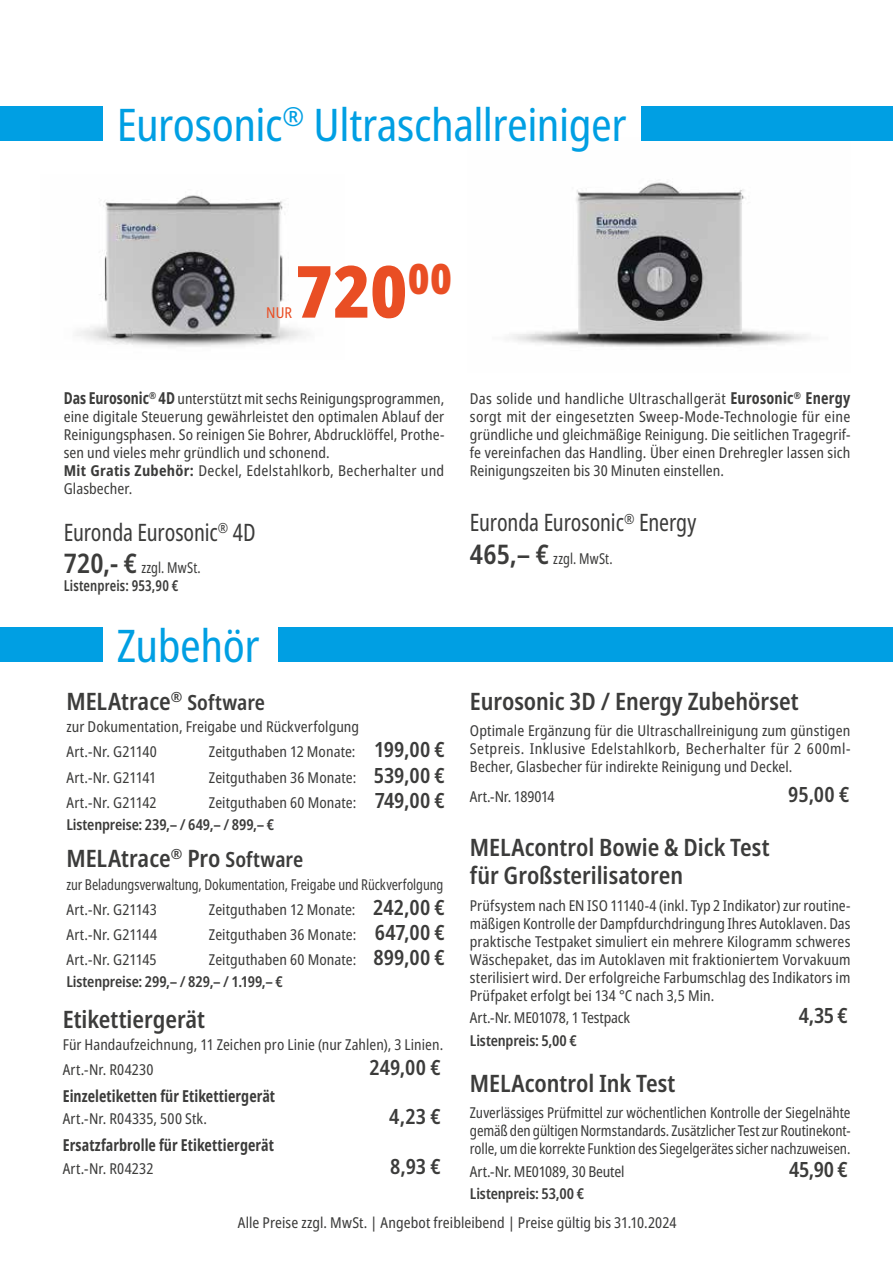
<style>
.page{position:relative;width:893px;height:1263px;background:#fff}
.page>*{position:absolute;margin:0;border:0;box-sizing:border-box;transform-origin:0 0}
.t1{font:900 condensed 72px "Noto Sans";color:#e94e24}
.t2{font:condensed 45px "Noto Sans";letter-spacing:-.01em;color:#009fe3}
.t3{font:600 condensed 24px/28.8px "Noto Sans";color:#3c3c3b}
.t4{font:condensed 24px "Noto Sans";letter-spacing:-.005em;color:#3c3c3b;scale:.9 1}
.t5{font:600 condensed 21px "Noto Sans";color:#3c3c3b}
.t6{font:700 condensed 16.5px "Noto Sans";letter-spacing:.005em;color:#3c3c3b;scale:.9 1}
.t7{font:condensed 15px/18px "Noto Sans";letter-spacing:.005em;color:#3c3c3b}
.t8{font:condensed 15px/18px "Noto Sans";letter-spacing:.005em;color:#3c3c3b;text-align:justify;scale:.96 1}
.t9{font:600 condensed 15px/22.2px "Noto Sans";letter-spacing:-.01em;color:#3c3c3b}
.t10{font:condensed 15px/25.2px "Noto Sans";letter-spacing:.005em;color:#3c3c3b;scale:.9 1}
.t11{font:600 condensed 15px/18px "Noto Sans";letter-spacing:.01em;color:#3c3c3b;scale:.9 1}
.t12{font:condensed 15px "Noto Sans";letter-spacing:-.015em;color:#3c3c3b}
.t13{font:condensed 15px "Noto Sans";color:#e94e24}
.s1{font-weight:700;font-size:16.5px}
.s2{font-weight:700}
.s3{font-size:27px}
.s4{font-weight:400}
.s5{font-size:21px}
.s6{font-weight:600;font-size:21px}
.s7{font-weight:600;font-size:27px}
</style>
<div class="page">
<img style="left:510px;top:182px;width:300px;height:165px">
<div style="left:278px;top:628px;width:615px;height:34px;background:#009fe3"></div>
<div style="left:0;top:628px;width:102px;height:34px;background:#009fe3"></div>
<div style="left:0;top:107px;width:102px;height:34px;background:#009fe3"></div>
<div style="left:641px;top:107px;width:252px;height:34px;background:#009fe3"></div>
<hr style="left:892px;top:783px;width:1px;height:480px;background:#dff2fd">
<img style="left:76px;top:195px;width:229px;height:152px">
<h2 class="t2" style="left:117px;top:93px;width:511px">Eurosonic<sup>®</sup> Ultraschallreiniger</h2>
<h1 class="t1" style="left:295px;top:237px;width:158px">720<sup>00</sup></h1>
<p class="t13" style="left:266px;top:302px;width:28px">NUR</p>
<p class="t7" style="left:64px;top:390px;width:382px"><span class="s1">Das Eurosonic</span><sup>®</sup> <span class="s1">4D</span> unterstützt mit sechs Reinigungsprogrammen, eine digitale Steuerung gewährleistet den optimalen Ablauf der Reinigungsphasen. So reinigen Sie Bohrer, Abdrucklöffel, Prothe&shy;sen und vieles mehr gründlich und schonend.<br><span class="s2">Mit Gratis Zubehör:</span> Deckel, Edelstahlkorb, Becherhalter und Glasbecher.</p>
<h3 class="t4" style="left:64px;top:515px;width:215px">Euronda Eurosonic<sup>®</sup> 4D</h3>
<p class="t11" style="left:64px;top:559px;width:154px"><span class="s3">720,- €</span> <span class="s4">zzgl. MwSt.<br></span>Listenpreis: 953,90 €</p>
<h2 class="t2" style="left:117px;top:614px;width:144px">Zubehör</h2>
<h3 class="t3" style="left:66px;top:687px;width:200px">MELAtrace<sup>®</sup> <span class="s5">Software</span></h3>
<p class="t7" style="left:66px;top:714px;width:294px;line-height:25.2px">zur Dokumentation, Freigabe und Rückverfolgung<br>Art.-Nr. G21140</p>
<p class="t7" style="left:209px;top:743px;width:237px">Zeitguthaben 12 Monate: <span class="s6">199,00 €</span></p>
<p class="t7" style="left:66px;top:768px;width:91px">Art.-Nr. G21141</p>
<p class="t7" style="left:209px;top:768px;width:237px">Zeitguthaben 36 Monate: <span class="s6">539,00 €</span></p>
<p class="t7" style="left:66px;top:794px;width:92px">Art.-Nr. G21142</p>
<p class="t9" style="left:66px;top:791px;width:380px;text-indent:142px"><span class="s4">Zeitguthaben 60 Monate:</span> <span class="s5">749,00 €<br></span>Listenpreise: 239,– / 649,– / 899,– €</p>
<h3 class="t3" style="left:66px;top:845px;width:238px">MELAtrace<sup>®</sup> Pro <span class="s5">Software</span></h3>
<p class="t10" style="left:66px;top:872px;width:420px">zur Beladungsverwaltung, Dokumentation, Freigabe und Rückverfolgung<br>Art.-Nr. G21143</p>
<p class="t7" style="left:209px;top:901px;width:237px">Zeitguthaben 12 Monate: <span class="s6">242,00 €</span></p>
<p class="t7" style="left:66px;top:926px;width:92px">Art.-Nr. G21144</p>
<p class="t7" style="left:209px;top:926px;width:237px">Zeitguthaben 36 Monate: <span class="s6">647,00 €</span></p>
<p class="t7" style="left:66px;top:951px;width:92px">Art.-Nr. G21145</p>
<p class="t9" style="left:66px;top:949px;width:380px;text-indent:142px"><span class="s4">Zeitguthaben 60 Monate:</span> <span class="s5">899,00 €<br></span>Listenpreise: 299,– / 829,– / 1.199,– €</p>
<h3 class="t3" style="left:63px;top:1005px;width:144px">Etikettiergerät</h3>
<p class="t7" style="left:63px;top:1032px;width:382px;line-height:25.2px">Für Handaufzeichnung, 11 Zeichen pro Linie (nur Zahlen), 3 Linien.<br>Art.-Nr. R04230</p>
<h3 class="t5" style="left:370px;top:1053px;width:73px">249,00 €</h3>
<p class="t6" style="left:63px;top:1084px;width:238px">Einzeletiketten für Etikettiergerät</p>
<p class="t7" style="left:63px;top:1110px;width:146px">Art.-Nr. R04335, 500 Stk.</p>
<h3 class="t5" style="left:389px;top:1102px;width:53px">4,23 €</h3>
<p class="t6" style="left:63px;top:1133px;width:236px">Ersatzfarbrolle für Etikettiergerät</p>
<p class="t7" style="left:63px;top:1160px;width:92px">Art.-Nr. R04232</p>
<h3 class="t5" style="left:390px;top:1151px;width:52px">8,93 €</h3>
<p class="t7" style="left:470px;top:390px;width:382px;text-align:justify">Das solide und handliche Ultraschallgerät <span class="s1">Eurosonic</span><sup>®</sup> <span class="s1">Energy </span>sorgt mit der eingesetzten Sweep-Mode-Technologie für eine gründliche und gleichmäßige Reinigung. Die seitlichen Tragegrif&shy;fe vereinfachen das Handling. Über einen Drehregler lassen sich Reinigungszeiten bis 30 Minuten einstellen.</p>
<h3 class="t4" style="left:470px;top:506px;width:253px">Euronda Eurosonic<sup>®</sup> Energy</h3>
<p class="t10" style="left:470px;top:546px;width:160px"><span class="s7">465,– €</span> zzgl. MwSt.</p>
<h3 class="t3" style="left:470px;top:687px;width:330px">Eurosonic 3D / Energy Zubehörset</h3>
<p class="t7" style="left:470px;top:722px;width:382px;text-align:justify">Optimale Ergänzung für die Ultraschallreinigung zum günstigen Setpreis. Inklusive Edelstahlkorb, Becherhalter für 2 600ml-Becher, Glasbecher für indirekte Reinigung und Deckel.</p>
<p class="t7" style="left:470px;top:788px;width:86px">Art.-Nr. 189014</p>
<h3 class="t5" style="left:788px;top:779px;width:63px">95,00 €</h3>
<h3 class="t3" style="left:470px;top:833px;width:301px">MELAcontrol Bowie &amp; Dick Test für Großsterilisatoren</h3>
<p class="t7" style="left:470px;top:897px;width:382px;text-align:justify">Prüfsystem nach EN ISO 11140-4 (inkl. Typ 2 Indikator) zur routine&shy;mäßigen Kontrolle der Dampfdurchdringung Ihres Autoklaven. Das praktische Testpaket simuliert ein mehrere Kilogramm schweres Wäschepaket, das im Autoklaven mit fraktioniertem Vorvakuum sterilisiert wird. Der erfolgreiche Farbumschlag des Indikators im Prüfpaket erfolgt bei 134 °C nach 3,5 Min.</p>
<p class="t12" style="left:470px;top:1007px;width:162px">Art.-Nr. ME01078, 1 Testpack</p>
<h3 class="t5" style="left:799px;top:1001px;width:51px">4,35 €</h3>
<p class="t9" style="left:470px;top:1029px;width:108px">Listenpreis: 5,00 €</p>
<h3 class="t3" style="left:470px;top:1069px;width:207px">MELAcontrol Ink Test</h3>
<p class="t8" style="left:470px;top:1104px;width:398px">Zuverlässiges Prüfmittel zur wöchentlichen Kontrolle der Siegelnähte gemäß den gültigen Normstandards. Zusätzlicher Test zur Routinekont&shy;rolle, um die korrekte Funktion des Siegelgerätes sicher nachzuweisen.</p>
<p class="t7" style="left:470px;top:1162px;width:156px">Art.-Nr. ME01089, 30 Beutel</p>
<h3 class="t5" style="left:789px;top:1154px;width:60px">45,90 €</h3>
<p class="t9" style="left:470px;top:1183px;width:116px">Listenpreis: 53,00 €</p>
<p class="t7" style="left:238px;top:1214px;width:440px">Alle Preise zzgl. MwSt. | Angebot freibleibend | Preise gültig bis 31.10.2024</p>
</div>
